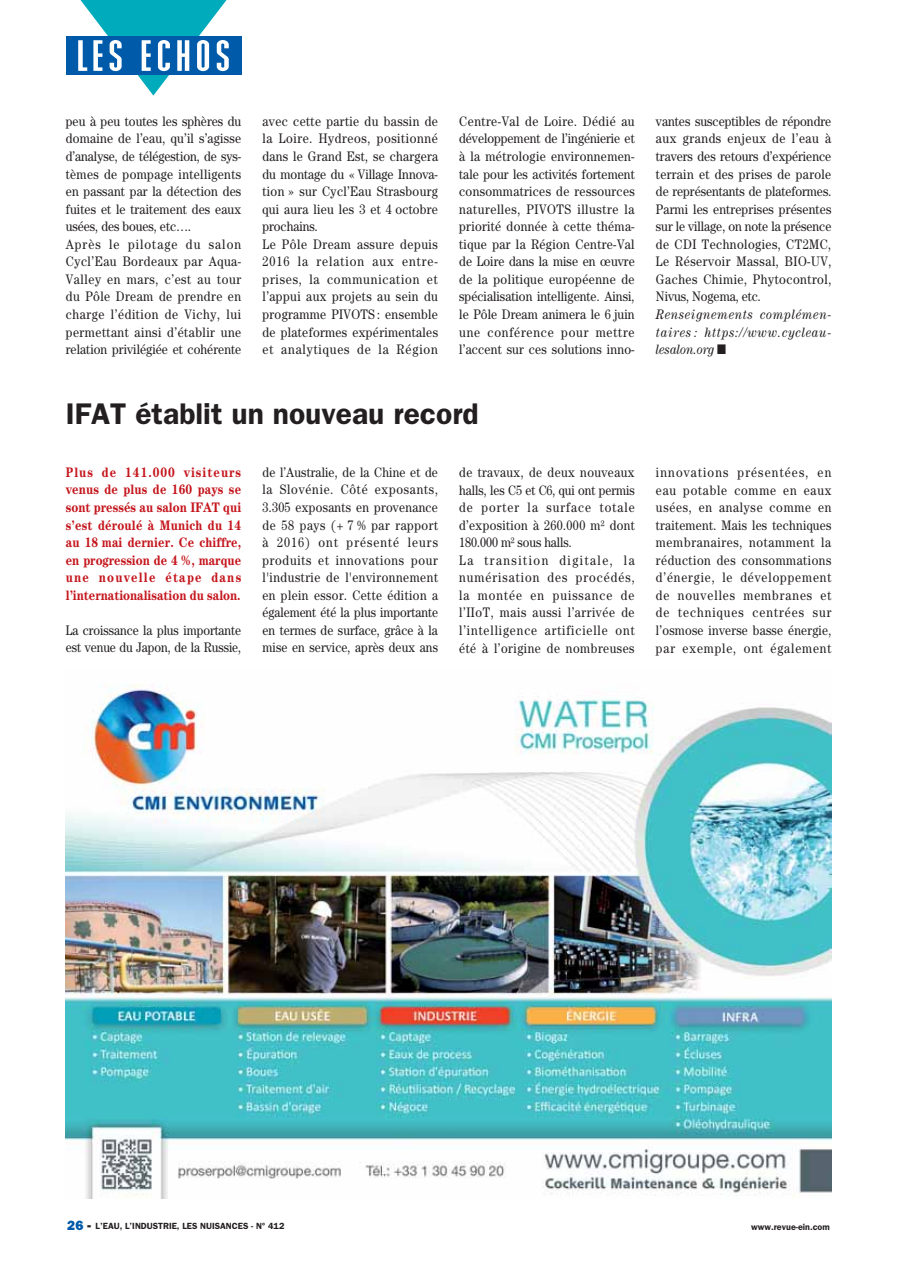
<style>
.page{position:relative;width:899px;height:1270px;background:#fff}
.page>*{position:absolute;margin:0;border:0;box-sizing:border-box;transform-origin:0 0}
.t1{font:600 30px "ITC Franklin Gothic Std";color:#231f20}
.t2{font:13.8px/17.5px "Century Std";letter-spacing:.03em;color:#231f20;scale:.88 1}
.t3{font:13.8px/17.5px "Century Std";letter-spacing:.03em;color:#231f20;text-align:justify;scale:.87 1}
.t4{font:13.8px/17.5px "Century Std";letter-spacing:.05em;color:#231f20;scale:.87 1}
.t5{font:700 13.8px/17.5px "Century Std";letter-spacing:-.005em;color:#c4151c;text-align:justify;scale:.85 1}
.t6{font:italic 13.8px/17.5px "Century Std";letter-spacing:.055em;color:#231f20;text-align:justify;scale:.88 1}
.t7{font:13.8px/17.5px "Century Std";color:#231f20;scale:.87 1}
.t8{font:600 9px "ITC Franklin Gothic Std";color:#231f20}
.s1{font-family:"ITC Franklin Gothic Std Hvy";font-weight:400;font-size:13.5px;color:#005aaa}
.s2{font-family:"ITC Franklin Gothic Std Hvy";font-weight:400;font-size:13.5px}
</style>
<div class="page">
<svg style="left:66px;top:0;width:175px;height:96px"></svg>
<img style="left:66px;top:684px;width:765px;height:515px">
<p class="t2" style="left:66px;top:114px;width:201px">peu à peu toutes les sphères du domaine de l’eau, qu’il s’agisse d’analyse, de télégestion, de sys&shy;tèmes de pompage intelligents en passant par la détection des fuites et le traitement des eaux usées, des boues, etc….<br>Après le pilotage du salon<br>Cycl’Eau Bordeaux par Aqua-<br>Valley en mars, c’est au tour du Pôle Dream de prendre en charge l’édition de Vichy, lui permettant ainsi d’établir une relation privilégiée et cohérente</p>
<p class="t2" style="left:262px;top:114px;width:201px">avec cette partie du bassin de la Loire. Hydreos, positionné dans le Grand Est, se chargera du montage du « Village Innova&shy;tion » sur Cycl’Eau Strasbourg qui aura lieu les 3 et 4 octobre prochains.<br>Le Pôle Dream assure depuis<br>2016 la relation aux entre&shy;prises, la communication et l’appui aux projets au sein du programme PIVOTS : ensemble de plateformes expérimentales et analytiques de la Région</p>
<p class="t2" style="left:459px;top:114px;width:201px;text-align:justify">Centre-Val de Loire. Dédié au développement de l’ingénierie et à la métrologie environnemen&shy;tale pour les activités fortement consommatrices de ressources naturelles, PIVOTS illustre la priorité donnée à cette théma&shy;tique par la Région Centre-Val de Loire dans la mise en œuvre de la politique européenne de spécialisation intelligente. Ainsi, le Pôle Dream animera le 6 juin une conférence pour mettre l’accent sur ces solutions inno-</p>
<p class="t2" style="left:656px;top:114px;width:201px;text-align:justify">vantes susceptibles de répondre aux grands enjeux de l’eau à travers des retours d’expérience terrain et des prises de parole de représentants de plateformes.<br>Parmi les entreprises présentes sur le village, on note la présence de CDI Technologies, CT2MC, Le Réservoir Massal, BIO-UV, Gaches Chimie, Phytocontrol, Nivus, Nogema, etc.</p>
<p class="t6" style="left:656px;top:307px;width:201px">Renseignements complémen&shy;taires : https://www.cycleau&shy;lesalon.org ■</p>
<h1 class="t1" style="left:66px;top:403px;width:414px">IFAT établit un nouveau record</h1>
<p class="t5" style="left:66px;top:465px;width:208px">Plus de 141.000 visiteurs venus de plus de 160 pays se sont pressés au salon IFAT qui s’est déroulé à Munich du 14 au 18 mai dernier. Ce chiffre, en progression de 4 %, marque une nouvelle étape dans l’internationalisation du salon.</p>
<p class="t7" style="left:66px;top:623px;width:203px">La croissance la plus importante est venue du Japon, de la Russie,</p>
<p class="t3" style="left:262px;top:465px;width:203px">de l’Australie, de la Chine et de la Slovénie. Côté exposants, 3.305 exposants en provenance de 58 pays (+ 7 % par rapport à 2016) ont présenté leurs produits et innovations pour l'industrie de l'environnement en plein essor. Cette édition a également été la plus importante en termes de surface, grâce à la mise en service, après deux ans</p>
<p class="t4" style="left:459px;top:465px;width:203px">de travaux, de deux nouveaux halls, les C5 et C6, qui ont permis de porter la surface totale d’exposition à 260.000 m² dont<br>180.000 m² sous halls.<br>La transition digitale, la numérisation des procédés, la montée en puissance de l’IIoT, mais aussi l’arrivée de l’intelligence artificielle ont été à l’origine de nombreuses</p>
<p class="t3" style="left:656px;top:465px;width:203px">innovations présentées, en eau potable comme en eaux usées, en analyse comme en traitement. Mais les techniques membranaires, notamment la réduction des consommations d’énergie, le développement de nouvelles membranes et de techniques centrées sur l’osmose inverse basse énergie, par exemple, ont également</p>
<p class="t8" style="left:67px;top:1222px;width:219px"><span class="s1">26</span> <span class="s2">-</span> L’EAU, L’INDUSTRIE, LES NUISANCES - N° 412</p>
<p class="t8" style="left:751px;top:1223px;width:80px">www.revue-ein.com</p>
</div>
